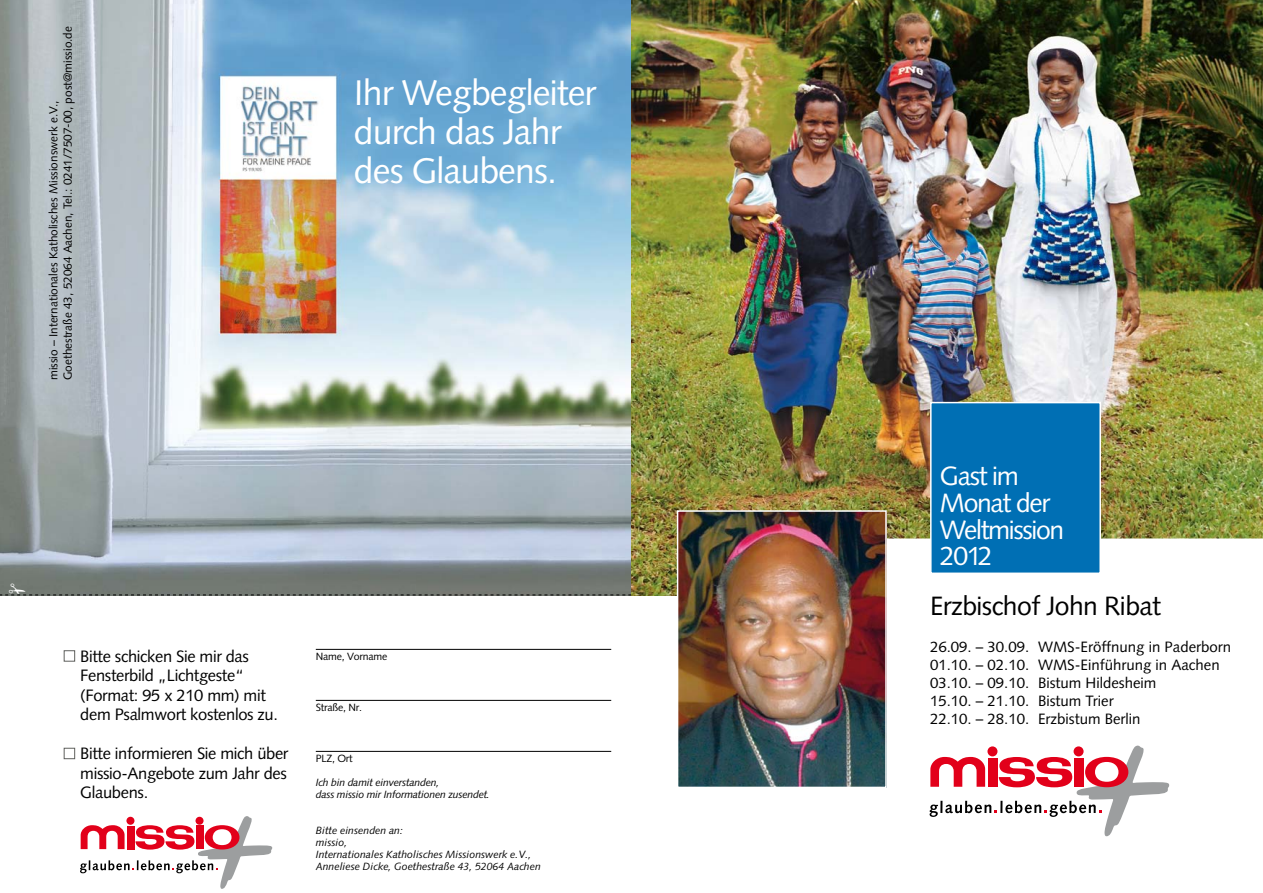
<style>
.page{position:relative;width:1263px;height:893px;background:#fff}
.page>*{position:absolute;margin:0;border:0;box-sizing:border-box;transform-origin:0 0}
.t1{font:35.55px/38.5px "Syntax";letter-spacing:-.025em;color:#fff}
.t2{font:26.55px/26.5px "Syntax";letter-spacing:-.05em;color:#fff}
.t3{font:26.55px "Syntax";letter-spacing:-.02em;color:#000}
.t4{font:16.5px/19.5px "Syntax";letter-spacing:-.02em;color:#000}
.t5{font:15px/18px "Syntax";color:#000}
.t6{font:11.7px/14.1px "Syntax";color:#000}
.t7{font:italic 10.5px/12px "Syntax";color:#000}
.t8{font:italic 10.5px/12px "Syntax";letter-spacing:-.02em;color:#000}
.t9{font:10.5px "Syntax";letter-spacing:-.02em;color:#000}
</style>
<div class="page">
<img style="left:0;top:0;width:1263px;height:595px">
<hr style="left:316px;top:649px;width:295px;height:1px;background:#000">
<hr style="left:316px;top:700px;width:295px;height:1px;background:#000">
<hr style="left:316px;top:751px;width:295px;height:1px;background:#000">
<div style="left:64px;top:650px;width:11px;height:12px;border:1px solid #5f605d"></div>
<div style="left:64px;top:748px;width:11px;height:11px;border:1px solid #5f605d"></div>
<svg style="left:80px;top:816px;width:192px;height:73px"></svg>
<svg style="left:887px;top:538px;width:376px;height:57px"></svg>
<div style="left:930px;top:402px;width:171px;height:172px;background:#006fb4;border:2px solid #fff"></div>
<img style="left:680px;top:513px;width:204px;height:272px">
<div style="left:677px;top:510px;width:210px;height:278px;border:2px solid #fff"></div>
<svg style="left:929px;top:746px;width:240px;height:90px"></svg>
<svg style="left:0;top:583px;width:631px;height:13px;background:#6e736d"></svg>
<p class="t6" style="left:47px;top:380px;width:356px;rotate:-90deg">missio – Internationales Katholisches Missionswerk e.V.,<br>Goethestraße 43, 52064 Aachen, Tel.: 0241/7507-00, post@missio.de</p>
<h1 class="t1" style="left:354px;top:74px;width:244px">Ihr Wegbegleiter durch das Jahr des Glaubens.</h1>
<p class="t4" style="left:80px;top:646px;width:199px">Bitte schicken Sie mir das<br>Fensterbild „Lichtgeste“ (Format: 95 x 210 mm) mit dem Psalmwort kostenlos zu.</p>
<p class="t4" style="left:80px;top:744px;width:210px;text-align:justify">Bitte informieren Sie mich über missio-Angebote zum Jahr des Glaubens.</p>
<p class="t9" style="left:316px;top:650px;width:73px">Name, Vorname</p>
<p class="t9" style="left:316px;top:701px;width:48px">Straße, Nr.</p>
<p class="t9" style="left:316px;top:752px;width:38px">PLZ, Ort</p>
<p class="t8" style="left:316px;top:777px;width:176px">Ich bin damit einverstanden,<br>dass missio mir Informationen zusendet.</p>
<p class="t7" style="left:316px;top:825px;width:227px">Bitte einsenden an:<br>missio,<br>Internationales Katholisches Missionswerk e.V.,<br>Anneliese Dicke, Goethestraße 43, 52064 Aachen</p>
<h2 class="t2" style="left:940px;top:463px;width:126px">Gast im<br>Monat der<br>Weltmission<br>2012</h2>
<h2 class="t3" style="left:930px;top:590px;width:233px">Erzbischof John Ribat</h2>
<p class="t5" style="left:930px;top:637px;width:303px">26.09. – 30.09. WMS-Eröffnung in Paderborn 01.10. – 02.10. WMS-Einführung in Aachen 03.10. – 09.10. Bistum Hildesheim<br>15.10. – 21.10. Bistum Trier<br>22.10. – 28.10. Erzbistum Berlin</p>
</div>
